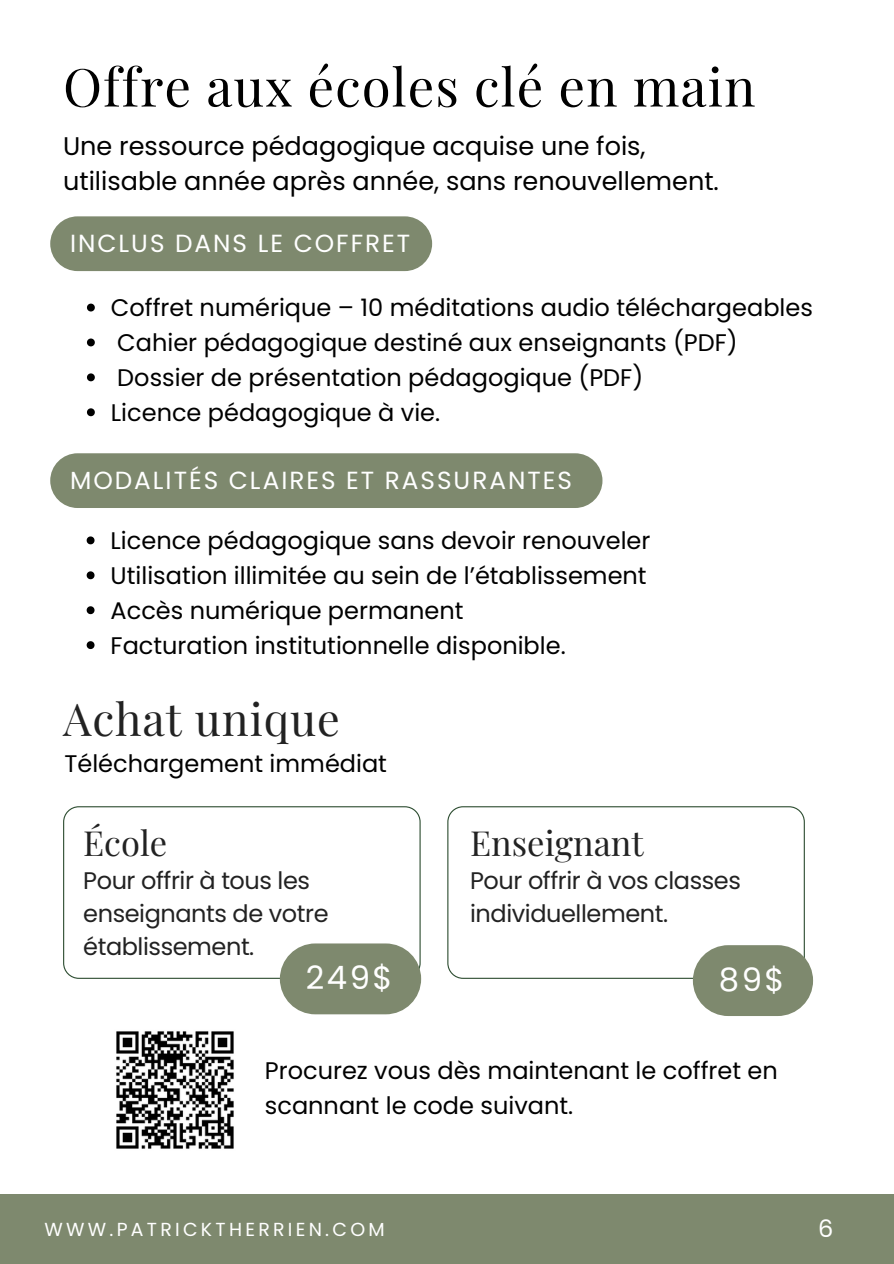
<style>
.page{position:relative;width:894px;height:1264px;background:#fff}
.page>*{position:absolute;margin:0;border:0;box-sizing:border-box;transform-origin:0 0}
.t1{font:52.5px "Playfair Display";letter-spacing:.02em;color:#000}
.t2{font:45px "Playfair Display";letter-spacing:.02em;color:#222}
.t3{font:34.5px "Playfair Display";color:#222}
.t4{font:32.25px "Poppins";color:#fff}
.t5{font:25.5px/35px "Poppins";color:#000}
.t6{font:24.75px "Poppins";letter-spacing:.08em;color:#fff}
.t7{font:24px/35px "Poppins";color:#000}
.t8{font:24px/32.7px "Poppins";letter-spacing:-.02em;color:#222}
.t9{font:24px "Poppins";color:#fff}
.t10{font:18.9px "Poppins";letter-spacing:.175em;color:#fff}
</style>
<div class="page">
<svg style="left:63px;top:806px;width:357px;height:172px"></svg>
<svg style="left:447px;top:806px;width:357px;height:172px"></svg>
<div style="left:0;top:1194px;width:893px;height:69px;background:#7e896e"></div>
<svg style="left:87px;top:303px;width:8px;height:8px"></svg>
<svg style="left:87px;top:338px;width:8px;height:8px"></svg>
<svg style="left:87px;top:373px;width:8px;height:8px"></svg>
<svg style="left:87px;top:408px;width:8px;height:8px"></svg>
<div style="left:50px;top:216px;width:382px;height:55px;background:#7e896e;border-radius:27px"></div>
<div style="left:50px;top:453px;width:552px;height:55px;background:#7e896e;border-radius:27px"></div>
<svg style="left:87px;top:536px;width:7px;height:8px"></svg>
<svg style="left:87px;top:571px;width:7px;height:8px"></svg>
<svg style="left:87px;top:606px;width:7px;height:8px"></svg>
<svg style="left:87px;top:641px;width:7px;height:8px"></svg>
<div style="left:280px;top:943px;width:141px;height:71px;background:#7e896e;border-radius:35px"></div>
<div style="left:692px;top:945px;width:120px;height:71px;background:#7e896e;border-radius:35px"></div>
<img style="left:116px;top:1031px;width:118px;height:118px">
<h1 class="t1" style="left:63px;top:50px;width:693px">Offre aux écoles clé en main</h1>
<p class="t5" style="left:63px;top:129px;width:657px">Une ressource pédagogique acquise une fois, utilisable année après année, sans renouvellement.</p>
<p class="t6" style="left:70px;top:226px;width:341px">INCLUS DANS LE COFFRET</p>
<p class="t7" style="left:111px;top:290px;width:703px">Coffret numérique – 10 méditations audio téléchargeables Cahier pédagogique destiné aux enseignants (PDF)<br>Dossier de présentation pédagogique (PDF)<br>Licence pédagogique à vie.</p>
<p class="t6" style="left:70px;top:463px;width:503px">MODALITÉS CLAIRES ET RASSURANTES</p>
<p class="t7" style="left:111px;top:523px;width:541px">Licence pédagogique sans devoir renouveler Utilisation illimitée au sein de l’établissement Accès numérique permanent<br>Facturation institutionnelle disponible.</p>
<h2 class="t2" style="left:63px;top:687px;width:278px">Achat unique</h2>
<p class="t7" style="left:64px;top:746px;width:324px">Téléchargement immédiat</p>
<h3 class="t3" style="left:83px;top:818px;width:86px">École</h3>
<p class="t8" style="left:83px;top:864px;width:247px">Pour offrir à tous les enseignants de votre établissement.</p>
<p class="t8" style="left:470px;top:864px;width:272px">Pour offrir à vos classes individuellement.</p>
<h3 class="t3" style="left:470px;top:818px;width:175px">Enseignant</h3>
<h3 class="t4" style="left:305px;top:955px;width:88px">249$</h3>
<h3 class="t4" style="left:718px;top:956px;width:67px">89$</h3>
<p class="t7" style="left:265px;top:1053px;width:514px">Procurez vous dès maintenant le coffret en scannant le code suivant.</p>
<p class="t10" style="left:44px;top:1216px;width:342px">WWW.PATRICKTHERRIEN.COM</p>
<p class="t9" style="left:817px;top:1211px;width:17px">6</p>
</div>
